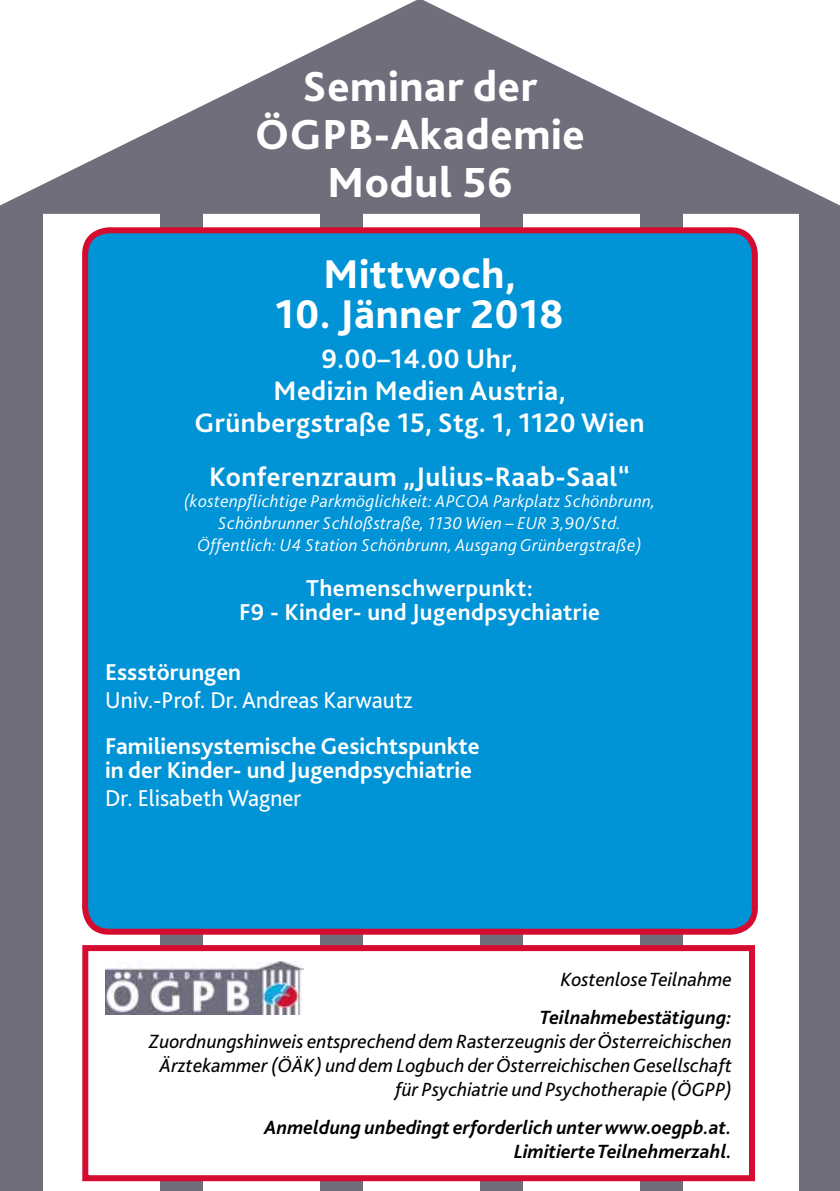
<style>
.page{position:relative;width:840px;height:1191px;background:#fff}
.page>*{position:absolute;margin:0;border:0;box-sizing:border-box;transform-origin:0 0}
.t1{font:800 44px/48px "Bliss 2";letter-spacing:.015em;color:#fff;text-align:center}
.t2{font:800 42px "Bliss 2";letter-spacing:.015em;color:#fff}
.t3{font:700 28px/32px "Bliss 2";letter-spacing:.015em;color:#fff;text-align:center}
.t4{font:700 24px/24px "Bliss 2";color:#fff;text-align:center}
.t5{font:24px "Bliss 2";color:#fff}
.t6{font:italic 20px/24px "Bliss 2";color:#000;text-align:right}
.t7{font:italic 700 20px/24px "Bliss 2";color:#000;text-align:right}
.t8{font:italic 300 18px/21.6px "Bliss 2";letter-spacing:.015em;color:#fff;text-align:center}
</style>
<div class="page">
<div style="left:799px;top:212px;width:40px;height:979px;background:#706e7b"></div>
<div style="left:0;top:213px;width:43px;height:978px;background:#706e7b"></div>
<svg style="left:0;top:0;width:839px;height:214px;fill:#706e7b"></svg>
<div style="left:160px;top:188px;width:43px;height:1003px;background:#706e7b"></div>
<div style="left:320px;top:201px;width:43px;height:990px;background:#706e7b"></div>
<div style="left:479px;top:201px;width:43px;height:990px;background:#706e7b"></div>
<div style="left:639px;top:201px;width:43px;height:990px;background:#706e7b"></div>
<div style="left:85px;top:948px;width:666px;height:230px;background:#fff"></div>
<div style="left:82px;top:945px;width:672px;height:236px;border:6px solid #d50c2f"></div>
<img style="left:105px;top:961px;width:198px;height:53px">
<div style="left:85px;top:230px;width:669px;height:701px;background:#0093d6;border-radius:24px"></div>
<div style="left:82px;top:227px;width:675px;height:707px;border:6px solid #d50c2f;border-radius:24px"></div>
<h1 class="t1" style="left:255px;top:61px;width:331px">Seminar der<br>ÖGPB-Akademie<br>Modul 56</h1>
<h2 class="t2" style="left:323px;top:248px;width:193px">Mittwoch,</h2>
<h2 class="t2" style="left:275px;top:288px;width:290px">10. Jänner 2018</h2>
<h3 class="t3" style="left:194px;top:342px;width:451px">9.00–14.00 Uhr,<br>Medizin Medien Austria,<br>Grünbergstraße 15, Stg. 1, 1120 Wien</h3>
<h3 class="t3" style="left:209px;top:460px;width:422px">Konferenzraum „Julius-Raab-Saal“</h3>
<p class="t8" style="left:184px;top:490px;width:472px">(kostenpflichtige Parkmöglichkeit: APCOA Parkplatz Schönbrunn,<br>Schönbrunner Schloßstraße, 1130 Wien – EUR 3,90/Std.<br>Öffentlich: U4 Station Schönbrunn, Ausgang Grünbergstraße)</p>
<p class="t4" style="left:239px;top:575px;width:362px">Themenschwerpunkt:<br>F9 - Kinder- und Jugendpsychiatrie</p>
<p class="t4" style="left:105px;top:659px;width:137px">Essstörungen</p>
<p class="t5" style="left:105px;top:684px;width:308px">Univ.-Prof. Dr. Andreas Karwautz</p>
<p class="t4" style="left:105px;top:733px;width:376px;text-align:left">Familiensystemische Gesichtspunkte in der Kinder- und Jugendpsychiatrie</p>
<p class="t5" style="left:105px;top:782px;width:198px">Dr. Elisabeth Wagner</p>
<p class="t6" style="left:560px;top:967px;width:172px">Kostenlose Teilnahme</p>
<p class="t7" style="left:539px;top:1005px;width:193px">Teilnahmebestätigung:</p>
<p class="t6" style="left:149px;top:1029px;width:584px">Zuordnungshinweis entsprechend dem Rasterzeugnis der Österreichischen<br>Ärztekammer (ÖÄK) und dem Logbuch der Österreichischen Gesellschaft für Psychiatrie und Psychotherapie (ÖGPP)</p>
<p class="t7" style="left:264px;top:1115px;width:469px">Anmeldung unbedingt erforderlich unter www.oegpb.at.<br>Limitierte Teilnehmerzahl.</p>
</div>
